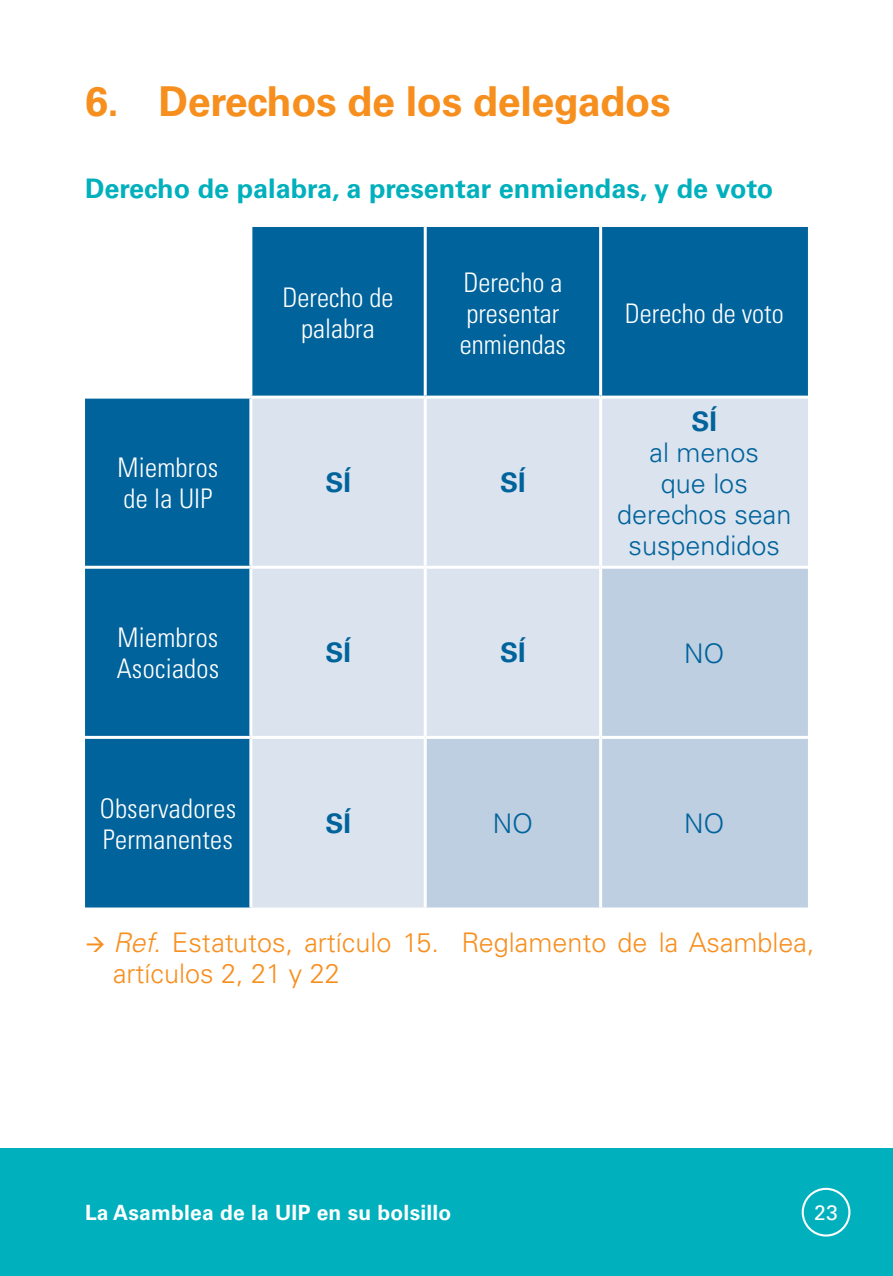
<style>
.page{position:relative;width:893px;height:1276px;background:#fff}
.page>*{position:absolute;margin:0;border:0;box-sizing:border-box;transform-origin:0 0}
.t1{font:700 41.4px "Univers";letter-spacing:-.01em;color:#f78f1e}
.t2{font:300 condensed 27px/30.9px "Univers";letter-spacing:.01em;color:#fff}
.t3{font:300 27px/30.9px "Univers";color:#f78f1e}
.t4{font:700 27px "Univers";color:#00b0bd}
.t5{font:300 27px/30.9px "Univers";color:#00639b;text-align:center}
.t6{font:700 27px "Univers";color:#00639b}
.t7{font:700 21px "Univers";letter-spacing:.01em;color:#fff}
.t8{font:21px "Univers";color:#fff}
.s1{font-style:italic}
</style>
<div class="page">
<div style="left:0;top:1148px;width:893px;height:128px;background:#00b0bd"></div>
<div style="left:802px;top:1187px;width:48px;height:49px;border:2px solid #fff;border-radius:50%"></div>
<svg style="left:85px;top:227px;width:723px;height:680px;background:#2378a8"></svg>
<div style="left:252px;top:398px;width:556px;height:509px;background:#dbe3ee"></div>
<svg style="left:427px;top:569px;width:381px;height:338px;background:#c5d3e4"></svg>
<hr style="left:85px;top:395px;width:166px;height:3px;background:#fff">
<hr style="left:251px;top:395px;width:174px;height:3px;background:#fff">
<hr style="left:249px;top:398px;width:3px;height:168px;background:#fff">
<hr style="left:425px;top:395px;width:176px;height:3px;background:#fff">
<hr style="left:424px;top:398px;width:3px;height:168px;background:#fff">
<hr style="left:601px;top:395px;width:207px;height:3px;background:#fff">
<hr style="left:599px;top:398px;width:3px;height:168px;background:#fff">
<hr style="left:85px;top:566px;width:166px;height:3px;background:#fff">
<hr style="left:251px;top:566px;width:174px;height:3px;background:#fff">
<hr style="left:249px;top:569px;width:3px;height:167px;background:#fff">
<hr style="left:425px;top:566px;width:176px;height:3px;background:#fff">
<hr style="left:424px;top:569px;width:3px;height:167px;background:#fff">
<hr style="left:601px;top:566px;width:207px;height:3px;background:#fff">
<hr style="left:599px;top:569px;width:3px;height:167px;background:#fff">
<hr style="left:85px;top:736px;width:166px;height:3px;background:#fff">
<hr style="left:251px;top:736px;width:174px;height:3px;background:#fff">
<hr style="left:249px;top:739px;width:3px;height:168px;background:#fff">
<hr style="left:425px;top:736px;width:176px;height:3px;background:#fff">
<hr style="left:424px;top:739px;width:3px;height:168px;background:#fff">
<hr style="left:601px;top:736px;width:207px;height:3px;background:#fff">
<hr style="left:599px;top:739px;width:3px;height:168px;background:#fff">
<hr style="left:249px;top:227px;width:3px;height:168px;background:#fff">
<hr style="left:424px;top:227px;width:3px;height:168px;background:#fff">
<hr style="left:599px;top:227px;width:3px;height:168px;background:#fff">
<h1 class="t1" style="left:85px;top:77px;width:587px">6. Derechos de los delegados</h1>
<p class="t4" style="left:85px;top:173px;width:690px">Derecho de palabra, a presentar enmiendas, y de voto</p>
<p class="t2" style="left:283px;top:282px;width:112px;text-align:center">Derecho de palabra</p>
<p class="t2" style="left:460px;top:267px;width:108px">Derecho a presentar enmiendas</p>
<p class="t2" style="left:118px;top:452px;width:102px">Miembros de la UIP</p>
<p class="t6" style="left:325px;top:467px;width:27px">SÍ</p>
<p class="t6" style="left:500px;top:467px;width:27px">SÍ</p>
<p class="t2" style="left:625px;top:298px;width:160px">Derecho de voto</p>
<p class="t6" style="left:692px;top:406px;width:27px">SÍ</p>
<p class="t5" style="left:617px;top:437px;width:176px">al menos<br>que los derechos sean suspendidos</p>
<p class="t2" style="left:117px;top:622px;width:104px">Miembros<br>Asociados</p>
<p class="t6" style="left:325px;top:637px;width:27px">SÍ</p>
<p class="t6" style="left:500px;top:637px;width:27px">SÍ</p>
<p class="t5" style="left:684px;top:638px;width:42px">NO</p>
<p class="t2" style="left:100px;top:792px;width:138px">Observadores<br>Permanentes</p>
<p class="t6" style="left:325px;top:807px;width:27px">SÍ</p>
<p class="t5" style="left:493px;top:808px;width:42px">NO</p>
<p class="t5" style="left:684px;top:808px;width:42px">NO</p>
<p class="t3" style="left:113px;top:927px;width:703px;text-indent:-28px">→ <span class="s1">Ref.</span> Estatutos, artículo 15. Reglamento de la Asamblea, artículos 2, 21 y 22</p>
<p class="t7" style="left:85px;top:1200px;width:368px">La Asamblea de la UIP en su bolsillo</p>
<p class="t8" style="left:814px;top:1200px;width:25px">23</p>
</div>
